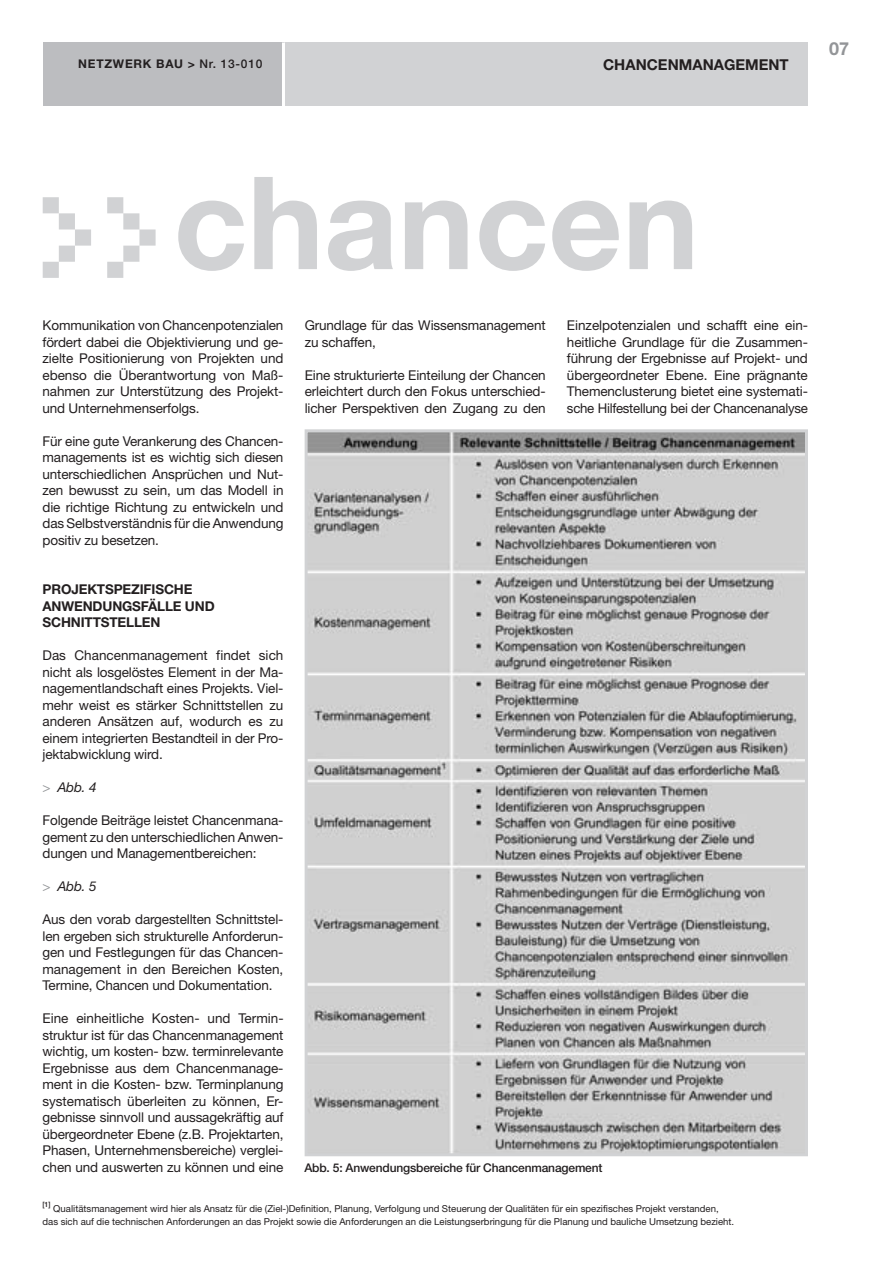
<style>
.page{position:relative;width:893px;height:1263px;background:#fff}
.page>*{position:absolute;margin:0;border:0;box-sizing:border-box;transform-origin:0 0}
.t1{font:700 129px "Helvetica Neue LT Std";color:#d1d2d4}
.t2{font:700 18px "Helvetica Neue LT Std";color:#939598}
.t3{font:700 15px "Helvetica Neue LT Std";color:#231f20}
.t4{font:13.5px/16.5px "Helvetica Neue LT Std";letter-spacing:-.01em;color:#231f20;text-align:justify}
.t5{font:700 13.5px/16.5px "Helvetica Neue LT Std";letter-spacing:-.01em;color:#231f20}
.t6{font:italic 13.5px "Helvetica Neue LT Std";letter-spacing:-.01em;color:#231f20}
.t7{font:500 12px "Helvetica Neue LT Std";letter-spacing:-.015em;color:#231f20}
.t8{font:700 12px "Helvetica Neue LT Std";letter-spacing:.06em;color:#231f20}
.t9{font:9.6px/13.2px "Helvetica Neue LT Std";color:#231f20;text-align:center}
.t10{font:500 7.2px "Helvetica Neue LT Std";color:#231f20}
.s1{font-weight:500}
.s2{font-style:normal;color:#939598}
</style>
<div class="page">
<div style="left:283px;top:43px;width:525px;height:63px;background:#d1d2d4"></div>
<div style="left:43px;top:43px;width:240px;height:63px;background:#bcbdc0"></div>
<hr style="left:282px;top:43px;width:3px;height:63px;background:#fff">
<svg style="left:43px;top:197px;width:113px;height:81px"></svg>
<img style="left:309px;top:433px;width:495px;height:719px">
<div style="left:305px;top:429px;width:503px;height:727px;border:3px solid #d1d2d4"></div>
<p class="t8" style="left:78px;top:56px;width:186px">NETZWERK BAU &gt; <span class="s1">Nr. 13-010</span></p>
<p class="t3" style="left:603px;top:56px;width:187px">CHANCENMANAGEMENT</p>
<h2 class="t2" style="left:829px;top:38px;width:22px">07</h2>
<h1 class="t1" style="left:173px;top:143px;width:527px">CHANCEN</h1>
<p class="t4" style="left:43px;top:317px;width:242px">Kommunikation von Chancenpotenzialen fördert dabei die Objektivierung und ge&shy;zielte Positionierung von Projekten und ebenso die Überantwortung von Maß&shy;nahmen zur Unterstützung des Projekt&shy;und Unternehmenserfolgs.</p>
<p class="t4" style="left:43px;top:433px;width:243px">Für eine gute Verankerung des Chancen&shy;managements ist es wichtig sich diesen unterschiedlichen Ansprüchen und Nut&shy;zen bewusst zu sein, um das Modell in die richtige Richtung zu entwickeln und das Selbstverständnis für die Anwendung positiv zu besetzen.</p>
<p class="t5" style="left:43px;top:581px;width:38px">PROJEKTSPEZIFISCHE<br>ANWENDUNGSF</p>
<p class="t5" style="left:148px;top:597px;width:18px">ÄLLE</p>
<p class="t5" style="left:185px;top:597px;width:11px">UND</p>
<p class="t5" style="left:43px;top:614px;width:18px">SCHNITTSTELLEN</p>
<p class="t4" style="left:43px;top:647px;width:242px">Das Chancenmanagement findet sich nicht als losgelöstes Element in der Ma&shy;nagementlandschaft eines Projekts. Viel&shy;mehr weist es stärker Schnittstellen zu anderen Ansätzen auf, wodurch es zu einem integrierten Bestandteil in der Pro&shy;jektabwicklung wird.</p>
<p class="t6" style="left:43px;top:779px;width:55px"><span class="s2">&gt;</span> Abb. 4</p>
<p class="t4" style="left:43px;top:812px;width:242px">Folgende Beiträge leistet Chancenmana&shy;gement zu den unterschiedlichen Anwen&shy;dungen und Managementbereichen:</p>
<p class="t6" style="left:43px;top:878px;width:55px"><span class="s2">&gt;</span> Abb. 5</p>
<p class="t4" style="left:43px;top:911px;width:242px">Aus den vorab dargestellten Schnittstel&shy;len ergeben sich strukturelle Anforderun&shy;gen und Festlegungen für das Chancen&shy;management in den Bereichen Kosten, Termine, Chancen und Dokumentation.</p>
<p class="t4" style="left:43px;top:1010px;width:243px">Eine einheitliche Kosten- und Termin&shy;struktur ist für das Chancenmanagement wichtig, um kosten- bzw. terminrelevante Ergebnisse aus dem Chancenmanage&shy;ment in die Kosten- bzw. Terminplanung systematisch überleiten zu können, Er&shy;gebnisse sinnvoll und aussagekräftig auf übergeordneter Ebene (z.B. Projektarten, Phasen, Unternehmensbereiche) verglei&shy;chen und auswerten zu können und eine</p>
<p class="t4" style="left:305px;top:317px;width:242px">Grundlage für das Wissensmanagement zu schaffen,</p>
<p class="t4" style="left:305px;top:366px;width:242px">Eine strukturierte Einteilung der Chancen erleichtert durch den Fokus unterschied&shy;licher Perspektiven den Zugang zu den</p>
<p class="t4" style="left:567px;top:317px;width:243px">Einzelpotenzialen und schafft eine ein&shy;heitliche Grundlage für die Zusammen&shy;führung der Ergebnisse auf Projekt- und übergeordneter Ebene. Eine prägnante Themenclusterung bietet eine systemati&shy;sche Hilfestellung bei der Chancenanalyse</p>
<p class="t7" style="left:304px;top:1160px;width:300px">Abb. 5: Anwendungsbereiche für Chancenmanagement</p>
<p class="t10" style="left:43px;top:1200px;width:10px">[1]</p>
<p class="t9" style="left:43px;top:1202px;width:693px">Qualitätsmanagement wird hier als Ansatz für die (Ziel-)Definition, Planung, Verfolgung und Steuerung der Qualitäten für ein spezifisches Projekt verstanden,<br>das sich auf die technischen Anforderungen an das Projekt sowie die Anforderungen an die Leistungserbringung für die Planung und bauliche Umsetzung bezieht.</p>
</div>
